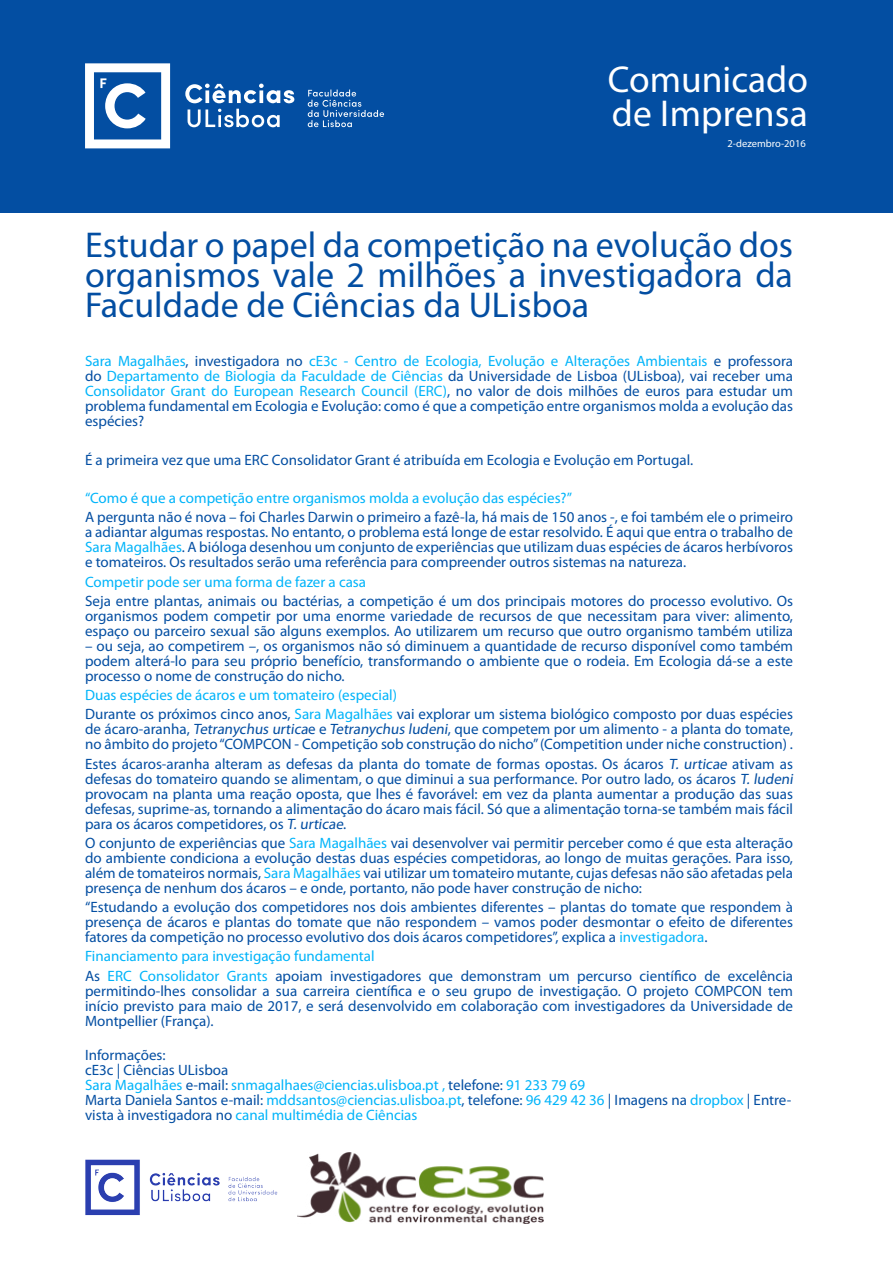
<style>
.page{position:relative;width:893px;height:1263px;background:#fff}
.page>*{position:absolute;margin:0;border:0;box-sizing:border-box;transform-origin:0 0}
.t1{font:37.5px/34.5px "Myriad Pro";color:#fff}
.t2{font:36px/30px "Myriad Pro";color:#034ea2;text-align:justify}
.t3{font:15px/15px "Myriad Pro";color:#034ea2;text-align:justify}
.t4{font:15px/15px "Myriad Pro";color:#00b4fa}
.t5{font:10.5px "Myriad Pro";color:#fff}
.s1{color:#00b4fa}
.s2{color:#034ea2}
</style>
<div class="page">
<div style="left:0;top:0;width:893px;height:212px;background:#034ea2"></div>
<svg style="left:308px;top:90px;width:76px;height:37px"></svg>
<svg style="left:188px;top:109px;width:92px;height:18px"></svg>
<svg style="left:185px;top:84px;width:109px;height:19px"></svg>
<svg style="left:85px;top:63px;width:85px;height:85px"></svg>
<img style="left:85px;top:1159px;width:193px;height:57px">
<img style="left:298px;top:1152px;width:246px;height:72px">
<h1 class="t1" style="left:608px;top:61px;width:202px">Comunicado de Imprensa</h1>
<p class="t5" style="left:727px;top:137px;width:80px">2-dezembro-2016</p>
<h2 class="t2" style="left:85px;top:230px;width:710px">Estudar o papel da competição na evolução dos organismos vale 2 milhões a investigadora da Faculdade de Ciências da ULisboa</h2>
<p class="t3" style="left:85px;top:353px;width:709px"><span class="s1">Sara Magalhães</span>, investigadora no <span class="s1">cE3c - Centro de Ecologia, Evolução e Alterações Ambientais</span> e professora do <span class="s1">Departamento de Biologia da Faculdade de Ciências</span> da Universidade de Lisboa (ULisboa), vai receber uma <span class="s1">Consolidator Grant do European Research Council (ERC)</span>, no valor de dois milhões de euros para estudar um problema fundamental em Ecologia e Evolução: como é que a competição entre organismos molda a evolução das espécies?</p>
<p class="t3" style="left:85px;top:452px;width:610px">É a primeira vez que uma ERC Consolidator Grant é atribuída em Ecologia e Evolução em Portugal.</p>
<p class="t4" style="left:85px;top:490px;width:488px">“Como é que a competição entre organismos molda a evolução das espécies?”</p>
<p class="t3" style="left:85px;top:510px;width:709px">A pergunta não é nova – foi Charles Darwin o primeiro a fazê-la, há mais de 150 anos -, e foi também ele o primeiro a adiantar algumas respostas. No entanto, o problema está longe de estar resolvido. É aqui que entra o trabalho de <span class="s1">Sara Magalhães</span>. A bióloga desenhou um conjunto de experiências que utilizam duas espécies de ácaros herbívoros e tomateiros. Os resultados serão uma referência para compreender outros sistemas na natureza.</p>
<p class="t4" style="left:85px;top:574px;width:283px">Competir pode ser uma forma de fazer a casa</p>
<p class="t3" style="left:85px;top:593px;width:710px">Seja entre plantas, animais ou bactérias, a competição é um dos principais motores do processo evolutivo. Os organismos podem competir por uma enorme variedade de recursos de que necessitam para viver: alimento, espaço ou parceiro sexual são alguns exemplos. Ao utilizarem um recurso que outro organismo também utiliza</p>
<p class="t3" style="left:85px;top:638px;width:710px">– ou seja, ao competirem –, os organismos não só diminuem a quantidade de recurso disponível como também podem alterá-lo para seu próprio benefício, transformando o ambiente que o rodeia. Em Ecologia dá-se a este processo o nome de construção do nicho.</p>
<p class="t3" style="left:85px;top:685px;width:709px;line-height:19.2px"><span class="s1">Duas espécies de ácaros e um tomateiro (especial)<br></span>Durante os próximos cinco anos, <span class="s1">Sara Magalhães</span> vai explorar um sistema biológico composto por duas espécies</p>
<p class="t3" style="left:85px;top:722px;width:710px">de ácaro-aranha, Tetranychus urticae e Tetranychus ludeni, que competem por um alimento - a planta do tomate, no âmbito do projeto “COMPCON - Competição sob construção do nicho” (Competition under niche construction) .</p>
<p class="t3" style="left:85px;top:756px;width:712px;text-align:left">Estes ácaros-aranha alteram as defesas da planta do tomate de formas opostas. Os ácaros T. urticae ativam as defesas do tomateiro quando se alimentam, o que diminui a sua performance. Por outro lado, os ácaros T. ludeni provocam na planta uma reação oposta, que lhes é favorável: em vez da planta aumentar a produção das suas defesas, suprime-as, tornando a alimentação do ácaro mais fácil. Só que a alimentação torna-se também mais fácil para os ácaros competidores, os T.urticae.</p>
<p class="t3" style="left:85px;top:835px;width:709px">O conjunto de experiências que <span class="s1">Sara Magalhães</span> vai desenvolver vai permitir perceber como é que esta alteração do ambiente condiciona a evolução destas duas espécies competidoras, ao longo de muitas gerações. Para isso, além de tomateiros normais, <span class="s1">Sara Magalhães</span> vai utilizar um tomateiro mutante, cujas defesas não são afetadas pela presença de nenhum dos ácaros – e onde, portanto, não pode haver construção de nicho:</p>
<p class="t3" style="left:85px;top:899px;width:710px">“Estudando a evolução dos competidores nos dois ambientes diferentes – plantas do tomate que respondem à presença de ácaros e plantas do tomate que não respondem – vamos poder desmontar o efeito de diferentes fatores da competição no processo evolutivo dos dois ácaros competidores”, explica a <span class="s1">investigadora</span>.</p>
<p class="t3" style="left:85px;top:946px;width:709px;line-height:19.2px"><span class="s1">Financiamento para investigação fundamental<br></span>As <span class="s1">ERC Consolidator Grants</span> apoiam investigadores que demonstram um percurso científico de excelência</p>
<p class="t3" style="left:85px;top:983px;width:710px">permitindo-lhes consolidar a sua carreira científica e o seu grupo de investigação. O projeto COMPCON tem início previsto para maio de 2017, e será desenvolvido em colaboração com investigadores da Universidade de Montpellier (França).</p>
<p class="t4" style="left:85px;top:1047px;width:708px"><span class="s2">Informações:<br>cE3c | Ciências ULisboa<br></span>Sara Magalhães <span class="s2">e-mail:</span> snmagalhaes@ciencias.ulisboa.pt , <span class="s2">telefone:</span> 91 233 79 69<br><span class="s2">Marta Daniela Santos e-mail:</span> mddsantos@ciencias.ulisboa.pt<span class="s2">, telefone:</span> 96 429 42 36 <span class="s2">| Imagens na</span> dropbox <span class="s2">| Entre&shy;vista à investigadora no</span> canal multimédia de Ciências</p>
</div>
